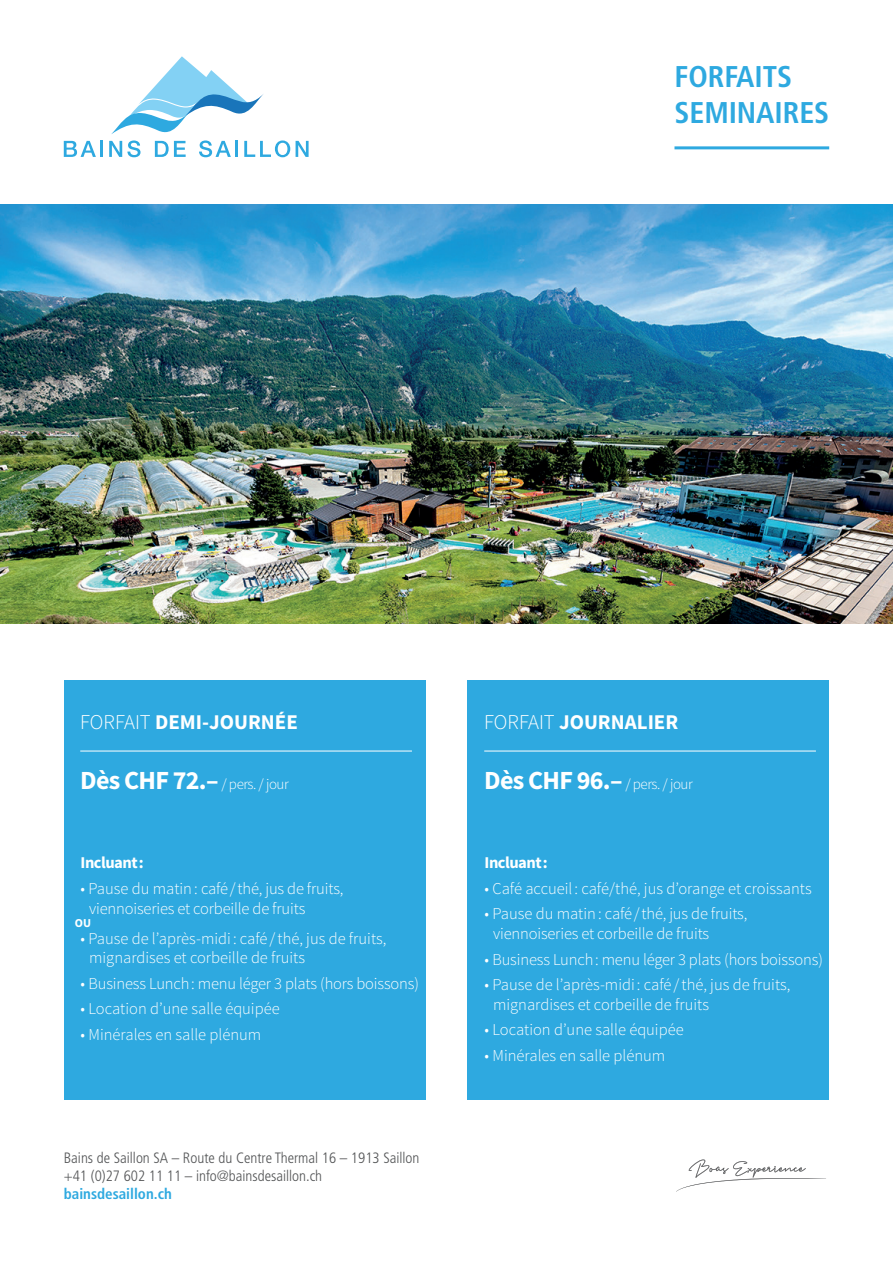
<style>
.page{position:relative;width:893px;height:1263px;background:#fff}
.page>*{position:absolute;margin:0;border:0;box-sizing:border-box;transform-origin:0 0}
.t1{font:700 condensed 30px/36px "Frutiger LT Std";letter-spacing:-.005em;color:#2ea9e0}
.t2{font:700 21px "Source Sans Pro";color:#fff}
.t3{font:300 16.5px/19.8px "Source Sans Pro";color:#fff}
.t4{font:700 16.5px "Source Sans Pro";letter-spacing:-.03em;color:#fff}
.t5{font:300 condensed 15px/18px "Frutiger LT Std";color:#545557}
.t6{font:300 15px "Source Sans Pro";letter-spacing:-.03em;color:#fff}
.t7{font:700 condensed 15px "Frutiger LT Std";color:#2ea9e0}
.t8{font:700 12.15px "Source Sans Pro";color:#fff}
.s1{font-weight:300}
.s2{font-weight:700;font-size:26.1px}
</style>
<div class="page">
<hr style="left:674px;top:146px;width:155px;height:3px;background:#2ea9e0">
<svg style="left:64px;top:141px;width:32px;height:16px"></svg>
<hr style="left:100px;top:141px;width:3px;height:16px;background:#2ea9e0">
<svg style="left:109px;top:56px;width:181px;height:101px"></svg>
<svg style="left:296px;top:141px;width:13px;height:16px"></svg>
<img style="left:0;top:204px;width:893px;height:419px">
<div style="left:64px;top:681px;width:361px;height:419px;background:#2ea9e0"></div>
<div style="left:468px;top:681px;width:361px;height:419px;background:#2ea9e0"></div>
<hr style="left:80px;top:751px;width:332px;height:1px;background:#fff">
<hr style="left:484px;top:751px;width:332px;height:1px;background:#fff">
<svg style="left:676px;top:1159px;width:150px;height:33px"></svg>
<h1 class="t1" style="left:674px;top:58px;width:156px">FORFAITS<br>SEMINAIRES</h1>
<p class="t2" style="left:80px;top:708px;width:219px"><span class="s1">FORFAIT</span> DEMI-JOURNÉE</p>
<p class="t6" style="left:80px;top:774px;width:210px"><span class="s2">Dès CHF 72.–</span> / pers. / jour</p>
<p class="t4" style="left:81px;top:852px;width:65px">Incluant:</p>
<p class="t3" style="left:89px;top:878px;width:256px;text-indent:-9px">• Pause du matin: café/thé, jus de fruits, viennoiseries et corbeille de fruits</p>
<p class="t3" style="left:89px;top:928px;width:299px;text-indent:-9px">• Pause de l’après-midi : café /thé, jus de fruits, mignardises et corbeille de fruits</p>
<p class="t3" style="left:81px;top:974px;width:340px">• Business Lunch: menu léger 3 plats (hors boissons)</p>
<p class="t3" style="left:81px;top:999px;width:201px">• Location d’une salle équipée</p>
<p class="t3" style="left:81px;top:1025px;width:182px">• Minérales en salle plénum</p>
<p class="t8" style="left:75px;top:915px;width:18px">OU</p>
<p class="t5" style="left:64px;top:1149px;width:357px">Bains de Saillon SA – Route du Centre Thermal 16 – 1913 Saillon +41 (0)27 602 11 11 – info@bainsdesaillon.ch</p>
<p class="t7" style="left:64px;top:1185px;width:110px">bainsdesaillon.ch</p>
<p class="t2" style="left:484px;top:708px;width:196px"><span class="s1">FORFAIT</span> JOURNALIER</p>
<p class="t6" style="left:484px;top:774px;width:210px"><span class="s2">Dès CHF 96.–</span> / pers. / jour</p>
<p class="t4" style="left:485px;top:852px;width:65px">Incluant:</p>
<p class="t3" style="left:485px;top:878px;width:329px">• Café accueil : café/thé, jus d’orange et croissants</p>
<p class="t3" style="left:493px;top:904px;width:256px;text-indent:-9px">• Pause du matin: café/thé, jus de fruits, viennoiseries et corbeille de fruits</p>
<p class="t3" style="left:485px;top:949px;width:340px">• Business Lunch: menu léger 3 plats (hors boissons)</p>
<p class="t3" style="left:493px;top:975px;width:299px;text-indent:-9px">• Pause de l’après-midi : café /thé, jus de fruits, mignardises et corbeille de fruits</p>
<p class="t3" style="left:485px;top:1020px;width:201px">• Location d’une salle équipée</p>
<p class="t3" style="left:485px;top:1045px;width:182px">• Minérales en salle plénum</p>
</div>
